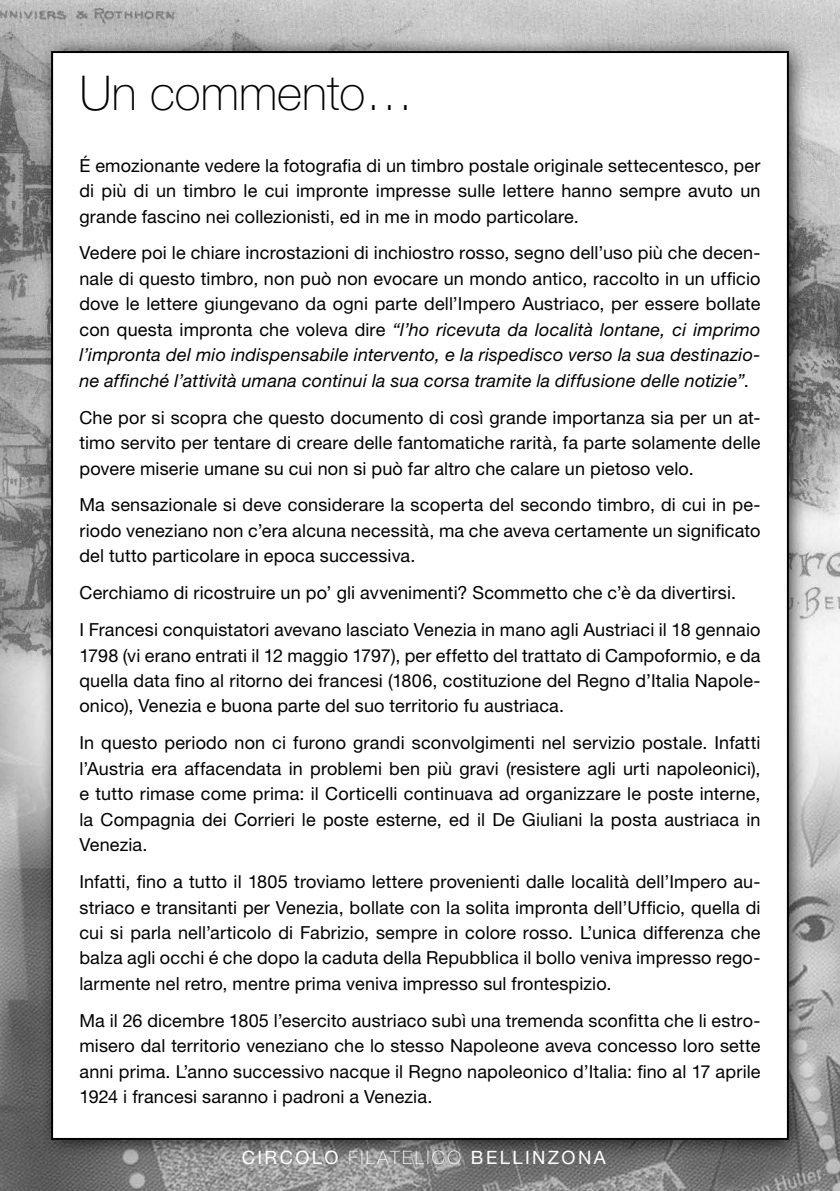
<style>
.page{position:relative;width:840px;height:1191px;background:#fff}
.page>*{position:absolute;margin:0;border:0;box-sizing:border-box;transform-origin:0 0}
.t1{font:100 48px "Helvetica Neue LT Std";color:#000}
.t2{font:18.4px "Helvetica Neue LT Std";letter-spacing:.13em;color:#fff}
.t3{font:18px/25.4px "Helvetica Neue LT Std";letter-spacing:.01em;color:#000;text-align:justify}
.s1{font-style:italic}
.s2{font-weight:100}
</style>
<div class="page">
<img style="left:1px;top:0;width:838px;height:1191px">
<img style="left:0;top:0;width:1px;height:1191px">
<div style="left:52px;top:52px;width:735px;height:1087px;background:#fff"></div>
<h1 class="t1" style="left:79px;top:65px;width:335px">Un commento…</h1>
<p class="t3" style="left:79px;top:152px;width:682px">É emozionante vedere la fotografia di un timbro postale originale settecentesco, per di più di un timbro le cui impronte impresse sulle lettere hanno sempre avuto un grande fascino nei collezionisti, ed in me in modo particolare.</p>
<p class="t3" style="left:79px;top:240px;width:682px">Vedere poi le chiare incrostazioni di inchiostro rosso, segno dell’uso più che decen&shy;nale di questo timbro, non può non evocare un mondo antico, raccolto in un ufficio dove le lettere giungevano da ogni parte dell’Impero Austriaco, per essere bollate con questa impronta che voleva dire <span class="s1">“l’ho ricevuta da località lontane, ci imprimo l’impronta del mio indispensabile intervento, e la rispedisco verso la sua destinazio&shy;ne affinché l’attività umana continui la sua corsa tramite la diffusione delle notizie”</span>.</p>
<p class="t3" style="left:79px;top:404px;width:682px">Che por si scopra che questo documento di così grande importanza sia per un at&shy;timo servito per tentare di creare delle fantomatiche rarità, fa parte solamente delle povere miserie umane su cui non si può far altro che calare un pietoso velo.</p>
<p class="t3" style="left:79px;top:492px;width:682px">Ma sensazionale si deve considerare la scoperta del secondo timbro, di cui in pe&shy;riodo veneziano non c’era alcuna necessità, ma che aveva certamente un significato del tutto particolare in epoca successiva.</p>
<p class="t3" style="left:79px;top:574px;width:682px;line-height:36.8px">Cerchiamo di ricostruire un po’ gli avvenimenti? Scommetto che c’è da divertirsi.<br>I Francesi conquistatori avevano lasciato Venezia in mano agli Austriaci il 18 gennaio</p>
<p class="t3" style="left:79px;top:642px;width:682px">1798 (vi erano entrati il 12 maggio 1797), per effetto del trattato di Campoformio, e da quella data fino al ritorno dei francesi (1806, costituzione del Regno d’Italia Napole&shy;onico), Venezia e buona parte del suo territorio fu austriaca.</p>
<p class="t3" style="left:79px;top:730px;width:682px">In questo periodo non ci furono grandi sconvolgimenti nel servizio postale. Infatti l’Austria era affacendata in problemi ben più gravi (resistere agli urti napoleonici), e tutto rimase come prima: il Corticelli continuava ad organizzare le poste interne, la Compagnia dei Corrieri le poste esterne, ed il De Giuliani la posta austriaca in Venezia.</p>
<p class="t3" style="left:79px;top:868px;width:682px">Infatti, fino a tutto il 1805 troviamo lettere provenienti dalle località dell’Impero au&shy;striaco e transitanti per Venezia, bollate con la solita impronta dell’Ufficio, quella di cui si parla nell’articolo di Fabrizio, sempre in colore rosso. L’unica differenza che balza agli occhi é che dopo la caduta della Repubblica il bollo veniva impresso rego&shy;larmente nel retro, mentre prima veniva impresso sul frontespizio.</p>
<p class="t3" style="left:79px;top:1007px;width:682px">Ma il 26 dicembre 1805 l’esercito austriaco subì una tremenda sconfitta che li estro&shy;misero dal territorio veneziano che lo stesso Napoleone aveva concesso loro sette anni prima. L’anno successivo nacque il Regno napoleonico d’Italia: fino al 17 aprile 1924 i francesi saranno i padroni a Venezia.</p>
<p class="t2" style="left:241px;top:1146px;width:365px">CIRCOLO <span class="s2">FILATELICO</span> BELLINZONA</p>
</div>
